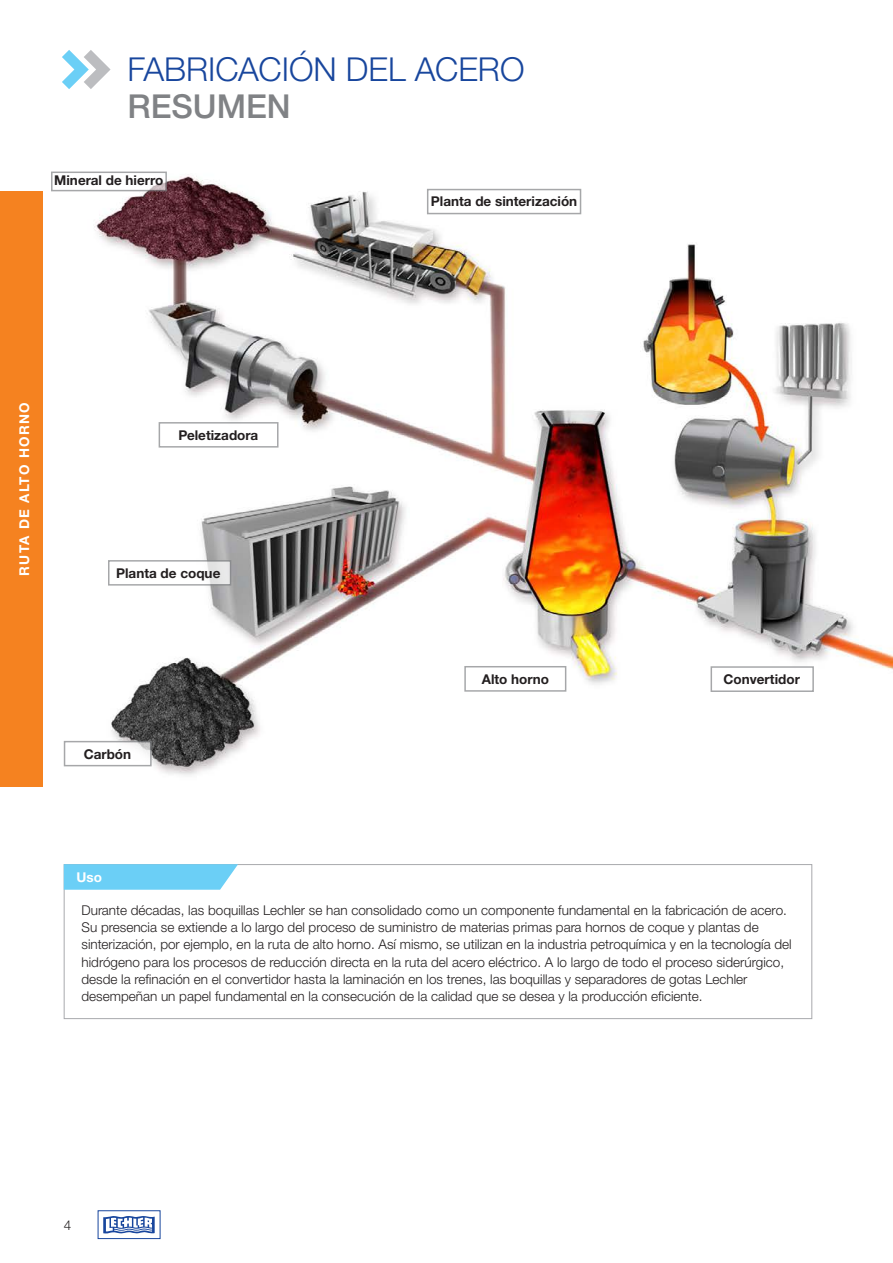
<style>
.page{position:relative;width:893px;height:1263px;background:#fff}
.page>*{position:absolute;margin:0;border:0;box-sizing:border-box;transform-origin:0 0}
.t1{font:300 33px/37.5px "Helvetica Neue LTW1 G";color:#18469d}
.t2{font:300 13.5px/17.2px "Helvetica Neue LTW1 G";color:#231f20}
.t3{font:700 13.5px "Helvetica Neue LTW1 G";color:#231f20}
.Copy{font:700 13.5px "Helvetica Neue LTW1 G";letter-spacing:.1em;color:#fff}
.s1{font-weight:500;color:#808285}
</style>
<div class="page">
<img style="left:77px;top:171px;width:816px;height:604px">
<div style="left:0;top:191px;width:43px;height:596px;background:#f58220"></div>
<div style="left:98px;top:1210px;width:62px;height:29px;border:1px solid #18469d"></div>
<svg style="left:103px;top:1216px;width:52px;height:18px"></svg>
<div style="left:51px;top:172px;width:116px;height:19px;background:#fff;border:2px solid #808285"></div>
<div style="left:427px;top:189px;width:154px;height:25px;background:#fff;border:2px solid #808285"></div>
<div style="left:159px;top:422px;width:120px;height:26px;background:#fff;border:2px solid #808285"></div>
<svg style="left:108px;top:560px;width:123px;height:26px"></svg>
<div style="left:64px;top:741px;width:88px;height:25px;background:#fff;border:2px solid #808285"></div>
<div style="left:464px;top:666px;width:102px;height:26px;background:#fff;border:2px solid #808285"></div>
<div style="left:711px;top:666px;width:103px;height:26px;background:#fff;border:2px solid #808285"></div>
<svg style="left:62px;top:50px;width:49px;height:39px"></svg>
<div style="left:64px;top:864px;width:748px;height:155px;border:1px solid #a8a9ad"></div>
<svg style="left:64px;top:864px;width:174px;height:26px;background:#74d1f5"></svg>
<p class="t1" style="left:128px;top:50px;width:398px">FABRICACIÓN DEL ACERO<br><span class="s1">RESUMEN</span></p>
<p class="t3" style="left:54px;top:172px;width:111px">Mineral de hierro</p>
<p class="t3" style="left:431px;top:193px;width:148px">Planta de sinterización</p>
<p class="Copy" style="left:16px;top:576px;width:175px;rotate:-90deg">RUTA DE ALTO HORNO</p>
<p class="t3" style="left:178px;top:426px;width:81px">Peletizadora</p>
<p class="t3" style="left:116px;top:564px;width:106px">Planta de coque</p>
<p class="t3" style="left:84px;top:745px;width:49px">Carbón</p>
<p class="Copy" style="left:77px;top:869px;width:27px">Uso</p>
<p class="t3" style="left:482px;top:670px;width:69px">Alto horno</p>
<p class="t3" style="left:724px;top:670px;width:78px">Convertidor</p>
<p class="t2" style="left:82px;top:901px;width:712px">Durante décadas, las boquillas Lechler se han consolidado como un componente fundamental en la fabricación de acero.<br>Su presencia se extiende a lo largo del proceso de suministro de materias primas para hornos de coque y plantas de sinterización, por ejemplo, en la ruta de alto horno. Así mismo, se utilizan en la industria petroquímica y en la tecnología del hidrógeno para los procesos de reducción directa en la ruta del acero eléctrico. A lo largo de todo el proceso siderúrgico, desde la refinación en el convertidor hasta la laminación en los trenes, las boquillas y separadores de gotas Lechler desempeñan un papel fundamental en la consecución de la calidad que se desea y la producción eficiente.</p>
<p class="t2" style="left:64px;top:1216px;width:9px">4</p>
</div>
